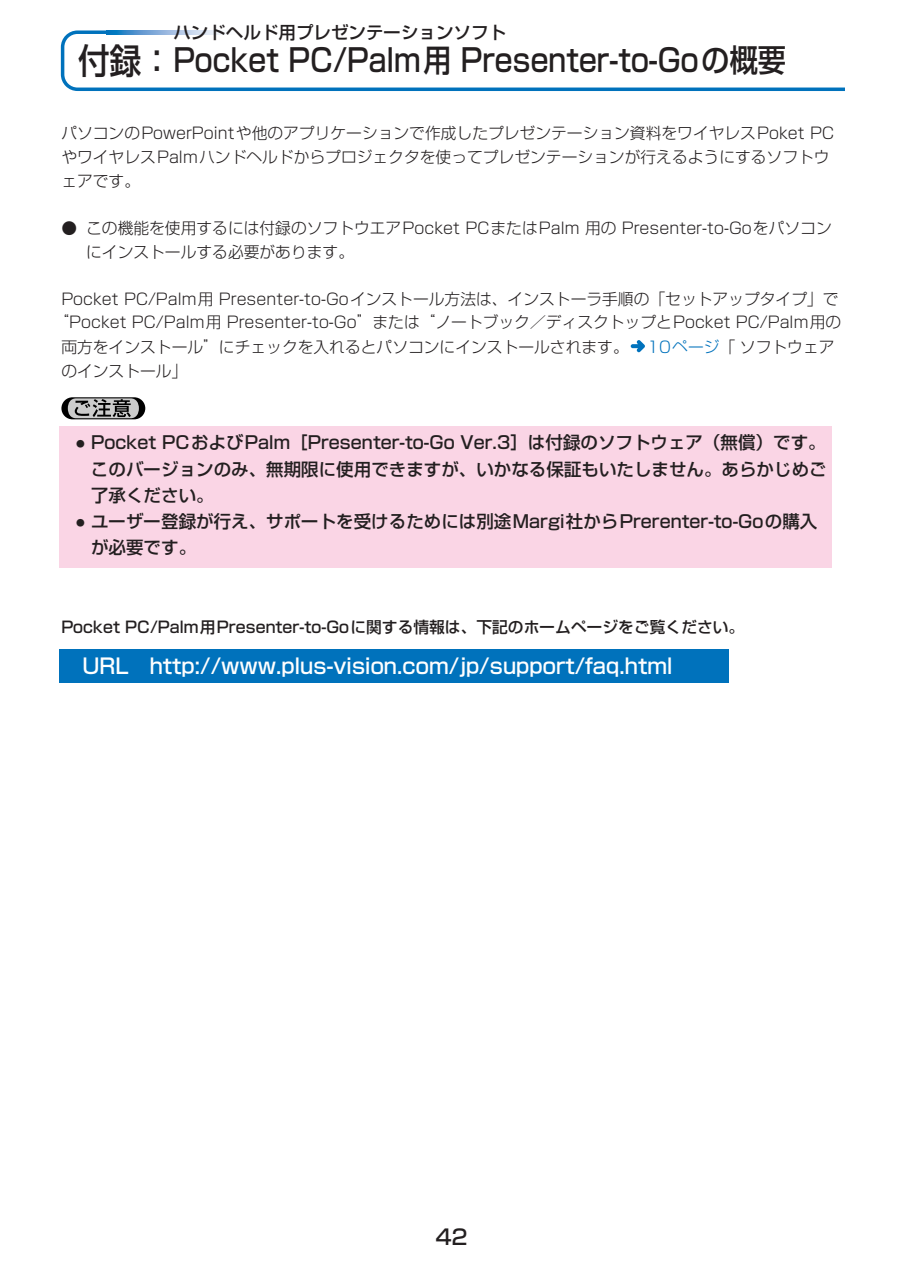
<style>
.page{position:relative;width:902px;height:1274px;background:#fff}
.page>*{position:absolute;margin:0;border:0;box-sizing:border-box;transform-origin:0 0}
.t1{font:500 35px "Shin Go";color:#231f20;scale:.9 1}
.t2{font:500 31.5px "Shin Go";color:#231f20;scale:.9 1}
.t3{font:500 21px "Shin Go";color:#fff}
.t4{font:500 21px "Shin Go";color:#231f20}
.t5{font:500 17.5px/26.2px "Shin Go";color:#231f20;text-align:justify}
.t6{font:300 15.75px/23.6px "Shin Go";color:#231f20}
.t7{font:500 15.75px "Shin Go";color:#231f20}
.s1{color:#0072bc}
.s2{font-size:8.75px}
</style>
<div class="page">
<div style="left:60px;top:426px;width:771px;height:141px;background:#fad5e5"></div>
<div style="left:60px;top:649px;width:668px;height:34px;background:#0072bc"></div>
<svg style="left:61px;top:30px;width:782px;height:61px"></svg>
<svg style="left:630px;top:340px;width:14px;height:12px"></svg>
<svg style="left:61px;top:397px;width:84px;height:22px"></svg>
<svg style="left:68px;top:398px;width:71px;height:20px"></svg>
<h1 class="t1" style="left:78px;top:48px;width:106px">付録：</h1>
<p class="t5" style="left:173px;top:21px;width:334px">ハンドヘルド用プレゼンテーションソフト</p>
<h2 class="t2" style="left:173px;top:49px;width:682px">Pocket PC/Palm用 Presenter-to-Goの概要</h2>
<p class="t6" style="left:61px;top:124px;width:774px">パソコンのPowerPointや他のアプリケーションで作成したプレゼンテーション資料をワイヤレスPoket PCやワイヤレスPalmハンドヘルドからプロジェクタを使ってプレゼンテーションが行えるようにするソフトウェアです。</p>
<p class="t6" style="left:86px;top:218px;width:747px;text-indent:-25px">● この機能を使用するには付録のソフトウエアPocket PCまたはPalm 用の Presenter-to-Goをパソコンにインストールする必要があります。</p>
<p class="t6" style="left:61px;top:289px;width:778px">Pocket PC/Palm用 Presenter-to-Goインストール方法は、インストーラ手順の「セットアップタイプ」で</p>
<p class="t6" style="left:53px;top:313px;width:789px">“Pocket PC/Palm用 Presenter-to-Go”または“ノートブック／ディスクトップとPocket PC/Palm用の</p>
<p class="t6" style="left:61px;top:338px;width:774px">両方をインストール”にチェックを入れるとパソコンにインストールされます。 <span class="s1">10ページ</span>「ソフトウェア</p>
<p class="t6" style="left:61px;top:361px;width:127px">のインストール」</p>
<p class="t5" style="left:91px;top:432px;width:736px;text-indent:-15px"><span class="s2">●</span> Pocket PCおよびPalm［Presenter-to-Go Ver.3］は付録のソフトウェア（無償）です。このバージョンのみ、無期限に使用できますが、いかなる保証もいたしません。あらかじめご了承ください。</p>
<p class="t5" style="left:91px;top:510px;width:727px;text-indent:-15px"><span class="s2">●</span> ユーザー登録が行え、サポートを受けるためには別途Margi社からPrerenter-to-Goの購入が必要です。</p>
<p class="t7" style="left:61px;top:621px;width:684px">Pocket PC/Palm用Presenter-to-Goに関する情報は、下記のホームページをご覧ください。</p>
<h3 class="t3" style="left:82px;top:658px;width:591px">URL http://www.plus-vision.com/jp/support/faq.html</h3>
<h3 class="t4" style="left:435px;top:1229px;width:33px">42</h3>
</div>
